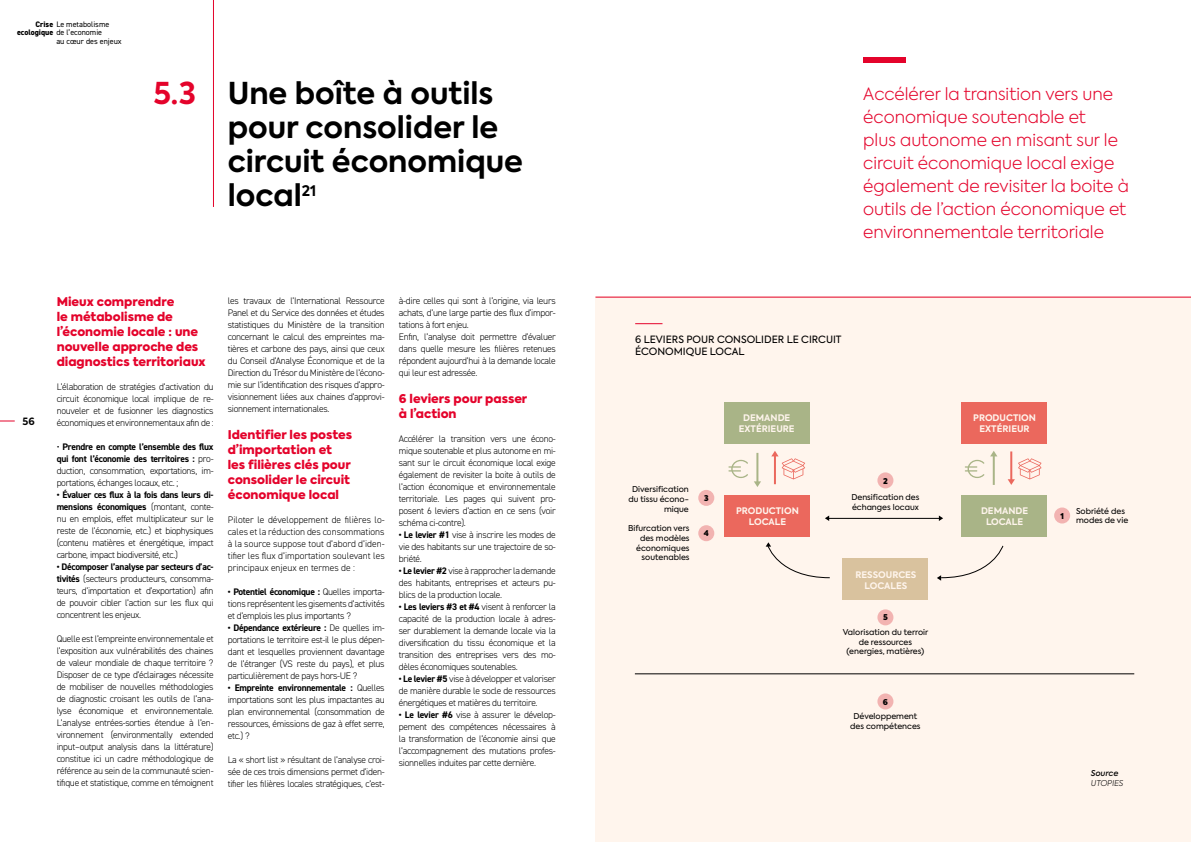
<style>
.page{position:relative;width:1191px;height:842px;background:#fff}
.page>*{position:absolute;margin:0;border:0;box-sizing:border-box;transform-origin:0 0}
.t1{font:700 30px/34px "Axiforma";color:#000}
.t2{font:700 30px "Axiforma";color:#e4032b}
.t3{font:300 17px/23px "Axiforma";color:#e4032b}
.t4{font:900 12px/15px "Axiforma";color:#e4032b}
.t5{font:10px/12px "Axiforma";color:#000}
.t6{font:700 10px "Axiforma";color:#000}
.t7{font:300 9.5px/12px "DIN2014";letter-spacing:-.03em;color:#000;text-align:justify}
.t8{font:700 9px/10.8px "Axiforma";color:#fff5ed;text-align:center}
.t9{font:8px/9.6px "Axiforma";color:#000}
.t10{font:8px "DIN2014";color:#000}
.t11{font:italic 300 8px "Axiforma";color:#000}
.t12{font:italic 500 8px "Axiforma";color:#000}
.t13{font:900 8px "Axiforma";color:#000}
.s1{font-weight:800}
.s2{font-weight:700}
</style>
<div class="page">
<svg style="left:0;top:421px;width:15px;height:1px"></svg>
<hr style="left:213px;top:0;width:1px;height:207px;background:#e4032b">
<div style="left:595px;top:296px;width:596px;height:546px;background:#fff5ed"></div>
<hr style="left:595px;top:297px;width:596px;height:1px;background:#e4032b">
<div style="left:863px;top:57px;width:43px;height:6px;background:#e4032b"></div>
<svg style="left:635px;top:323px;width:27px;height:1px"></svg>
<div style="left:724px;top:402px;width:85px;height:42px;background:#a9b487"></div>
<div style="left:961px;top:402px;width:85px;height:42px;background:#eb685d"></div>
<div style="left:961px;top:494px;width:85px;height:42px;background:#a9b487"></div>
<div style="left:724px;top:494px;width:85px;height:42px;background:#eb685d"></div>
<div style="left:843px;top:558px;width:85px;height:42px;background:#d9c29e"></div>
<hr style="left:827px;top:518px;width:114px;height:1px;background:#000">
<svg style="left:939px;top:515px;width:4px;height:6px"></svg>
<svg style="left:825px;top:515px;width:4px;height:6px"></svg>
<svg style="left:937px;top:545px;width:66px;height:36px"></svg>
<svg style="left:765px;top:542px;width:65px;height:36px"></svg>
<div style="left:877px;top:693px;width:16px;height:16px;background:#f2b3b1;border-radius:50%"></div>
<div style="left:877px;top:609px;width:16px;height:16px;background:#f2b3b1;border-radius:50%"></div>
<div style="left:877px;top:472px;width:16px;height:16px;background:#f2b3b1;border-radius:50%"></div>
<div style="left:1054px;top:507px;width:16px;height:16px;background:#f2b3b1;border-radius:50%"></div>
<div style="left:698px;top:490px;width:16px;height:16px;background:#f2b3b1;border-radius:50%"></div>
<div style="left:698px;top:525px;width:16px;height:16px;background:#f2b3b1;border-radius:50%"></div>
<hr style="left:635px;top:674px;width:499px;height:1px;background:#000">
<hr style="left:756px;top:453px;width:2px;height:30px;background:#a9b487">
<hr style="left:992px;top:454px;width:2px;height:31px;background:#a9b487">
<hr style="left:774px;top:454px;width:2px;height:30px;background:#eb685d">
<hr style="left:1010px;top:451px;width:2px;height:31px;background:#eb685d">
<svg style="left:754px;top:481px;width:7px;height:6px"></svg>
<svg style="left:990px;top:451px;width:7px;height:5px"></svg>
<svg style="left:771px;top:451px;width:34px;height:28px"></svg>
<svg style="left:1007px;top:458px;width:34px;height:27px"></svg>
<svg style="left:728px;top:460px;width:20px;height:18px"></svg>
<svg style="left:965px;top:460px;width:19px;height:18px"></svg>
<p class="t10" style="left:35px;top:19px;width:75px"><span class="s1">Crise</span> Le metabolisme</p>
<p class="t10" style="left:17px;top:28px;width:87px"><span class="s1">ecologique</span> de l’economie</p>
<p class="t10" style="left:56px;top:36px;width:67px">au cœur des enjeux</p>
<h1 class="t2" style="left:153px;top:73px;width:44px">5.3</h1>
<h1 class="t1" style="left:228px;top:77px;width:297px">Une boîte à outils pour consolider le circuit économique local<sup>21</sup></h1>
<h2 class="t3" style="left:863px;top:82px;width:267px">Accélérer la transition vers une économique soutenable et<br>plus autonome en misant sur le circuit économique local exige également de revisiter la boite à outils de l’action économique et environnementale territoriale</h2>
<p class="t6" style="left:23px;top:414px;width:14px">56</p>
<p class="t4" style="left:57px;top:294px;width:150px">Mieux comprendre<br>le métabolisme de l’économie locale : une nouvelle approche des diagnostics territoriaux</p>
<p class="t7" style="left:57px;top:380px;width:158px">L’élaboration de stratégies d’activation du circuit économique local implique de re&shy;nouveler et de fusionner les diagnostics économiques et environnementaux afin de :</p>
<p class="t7" style="left:57px;top:440px;width:158px">• <span class="s2">Prendre en compte l’ensemble des flux qui font l’économie des territoires :</span> pro&shy;duction, consommation, exportations, im&shy;portations, échanges locaux, etc. ;</p>
<p class="t7" style="left:57px;top:488px;width:158px"><span class="s2">• Évaluer ces flux à la fois dans leurs di&shy;mensions économiques</span> (montant, conte&shy;nu en emplois, effet multiplicateur sur le reste de l’économie, etc.) et biophysiques (contenu matières et énergétique, impact carbone, impact biodiversité, etc.)</p>
<p class="t7" style="left:57px;top:560px;width:158px"><span class="s2">• Décomposer l’analyse par secteurs d’ac&shy;tivités</span> (secteurs producteurs, consomma&shy;teurs, d’importation et d’exportation) afin de pouvoir cibler l’action sur les flux qui concentrent les enjeux.</p>
<p class="t7" style="left:57px;top:632px;width:158px">Quelle est l’empreinte environnementale et l’exposition aux vulnérabilités des chaines de valeur mondiale de chaque territoire ?<br>Disposer de ce type d’éclairages nécessite de mobiliser de nouvelles méthodologies de diagnostic croisant les outils de l’ana&shy;lyse économique et environnementale.<br>L’analyse entrées-sorties étendue à l’en&shy;vironnement (environmentally extended input–output analysis dans la littérature) constitue ici un cadre méthodologique de référence au sein de la communauté scien&shy;tifique et statistique, comme en témoignent</p>
<p class="t7" style="left:228px;top:295px;width:158px">les travaux de l’International Ressource Panel et du Service des données et études statistiques du Ministère de la transition concernant le calcul des empreintes ma&shy;tières et carbone des pays, ainsi que ceux du Conseil d’Analyse Économique et de la Direction du Trésor du Ministère de l’écono&shy;mie sur l’identification des risques d’appro&shy;visionnement liées aux chaines d’approvi&shy;sionnement internationales.</p>
<p class="t4" style="left:228px;top:428px;width:126px">Identifier les postes d’importation et les filières clés pour consolider le circuit économique local</p>
<p class="t7" style="left:228px;top:514px;width:158px">Piloter le développement de filières lo&shy;cales et la réduction des consommations à la source suppose tout d’abord d’iden&shy;tifier les flux d’importation soulevant les principaux enjeux en termes de :</p>
<p class="t7" style="left:228px;top:586px;width:158px"><span class="s2">• Potentiel économique :</span> Quelles importa&shy;tions représentent les gisements d’activités et d’emplois les plus importants ?</p>
<p class="t7" style="left:228px;top:622px;width:158px"><span class="s2">• Dépendance extérieure :</span> De quelles im&shy;portations le territoire est-il le plus dépen&shy;dant et lesquelles proviennent davantage de l’étranger (VS reste du pays), et plus particulièrement de pays hors-UE ?</p>
<p class="t7" style="left:228px;top:682px;width:158px"><span class="s2">• Empreinte environnementale :</span> Quelles importations sont les plus impactantes au plan environnemental (consommation de ressources, émissions de gaz à effet serre, etc.) ?</p>
<p class="t7" style="left:228px;top:754px;width:158px">La « short list » résultant de l’analyse croi&shy;sée de ces trois dimensions permet d’iden&shy;tifier les filières locales stratégiques, c’est-</p>
<p class="t7" style="left:399px;top:295px;width:158px;text-align:left">à-dire celles qui sont à l’origine, via leurs achats, d’une large partie des flux d’impor&shy;tations à fort enjeu.<br>Enfin, l’analyse doit permettre d’évaluer dans quelle mesure les filières retenues répondent aujourd’hui à la demande locale qui leur est adressée.</p>
<p class="t4" style="left:399px;top:392px;width:130px">6 leviers pour passer à l’action</p>
<p class="t7" style="left:399px;top:433px;width:158px">Accélérer la transition vers une écono&shy;mique soutenable et plus autonome en mi&shy;sant sur le circuit économique local exige également de revisiter la boite à outils de l’action économique et environnementale territoriale. Les pages qui suivent pro&shy;posent 6 leviers d’action en ce sens (voir schéma ci-contre).</p>
<p class="t7" style="left:399px;top:529px;width:158px"><span class="s2">• Le levier #1</span> vise à inscrire les modes de vie des habitants sur une trajectoire de so&shy;briété.</p>
<p class="t7" style="left:399px;top:565px;width:158px"><span class="s2">• Le levier #2</span> vise à rapprocher la demande des habitants, entreprises et acteurs pu&shy;blics de la production locale.</p>
<p class="t7" style="left:399px;top:601px;width:158px"><span class="s2">• Les leviers #3 et #4</span> visent à renforcer la capacité de la production locale à adres&shy;ser durablement la demande locale via la diversification du tissu économique et la transition des entreprises vers des mo&shy;dèles économiques soutenables.</p>
<p class="t7" style="left:399px;top:673px;width:158px"><span class="s2">• Le levier #5</span> vise à développer et valoriser de manière durable le socle de ressources énergétiques et matières du territoire.</p>
<p class="t7" style="left:399px;top:709px;width:158px"><span class="s2">• Le levier #6</span> vise à assurer le dévelop&shy;pement des compétences nécessaires à la transformation de l’économie ainsi que l’accompagnement des mutations profes&shy;sionnelles induites par cette dernière.</p>
<p class="t5" style="left:635px;top:334px;width:208px">6 LEVIERS POUR CONSOLIDER LE CIRCUIT<br>ÉCONOMIQUE LOCAL</p>
<p class="t8" style="left:739px;top:412px;width:57px">DEMANDE<br>EXTÉRIEURE</p>
<p class="t8" style="left:973px;top:413px;width:64px">PRODUCTION<br>EXTÉRIEUR</p>
<p class="t9" style="left:628px;top:485px;width:62px;text-align:right">Diversification du tissu écono&shy;mique</p>
<p class="t9" style="left:628px;top:524px;width:63px;text-align:right">Bifurcation vers des modèles économiques soutenables</p>
<p class="t13" style="left:704px;top:492px;width:6px">3</p>
<p class="t13" style="left:704px;top:528px;width:7px">4</p>
<p class="t8" style="left:736px;top:505px;width:64px">PRODUCTION<br>LOCALE</p>
<p class="t13" style="left:883px;top:475px;width:6px">2</p>
<p class="t9" style="left:851px;top:493px;width:70px">Densification des échanges locaux</p>
<p class="t8" style="left:855px;top:569px;width:62px">RESSOURCES<br>LOCALES</p>
<p class="t13" style="left:883px;top:612px;width:6px">5</p>
<p class="t9" style="left:843px;top:627px;width:87px;text-align:center">Valorisation du terroir de ressources (energies, matières)</p>
<p class="t13" style="left:883px;top:696px;width:7px">6</p>
<p class="t9" style="left:850px;top:711px;width:72px;text-align:center">Développement des compétences</p>
<p class="t8" style="left:981px;top:505px;width:49px">DEMANDE<br>LOCALE</p>
<p class="t13" style="left:1060px;top:510px;width:5px">1</p>
<p class="t9" style="left:1076px;top:506px;width:54px">Sobriété des modes de vie</p>
<p class="t12" style="left:1091px;top:768px;width:29px">Source</p>
<p class="t11" style="left:1091px;top:777px;width:34px">UTOPIES</p>
</div>
